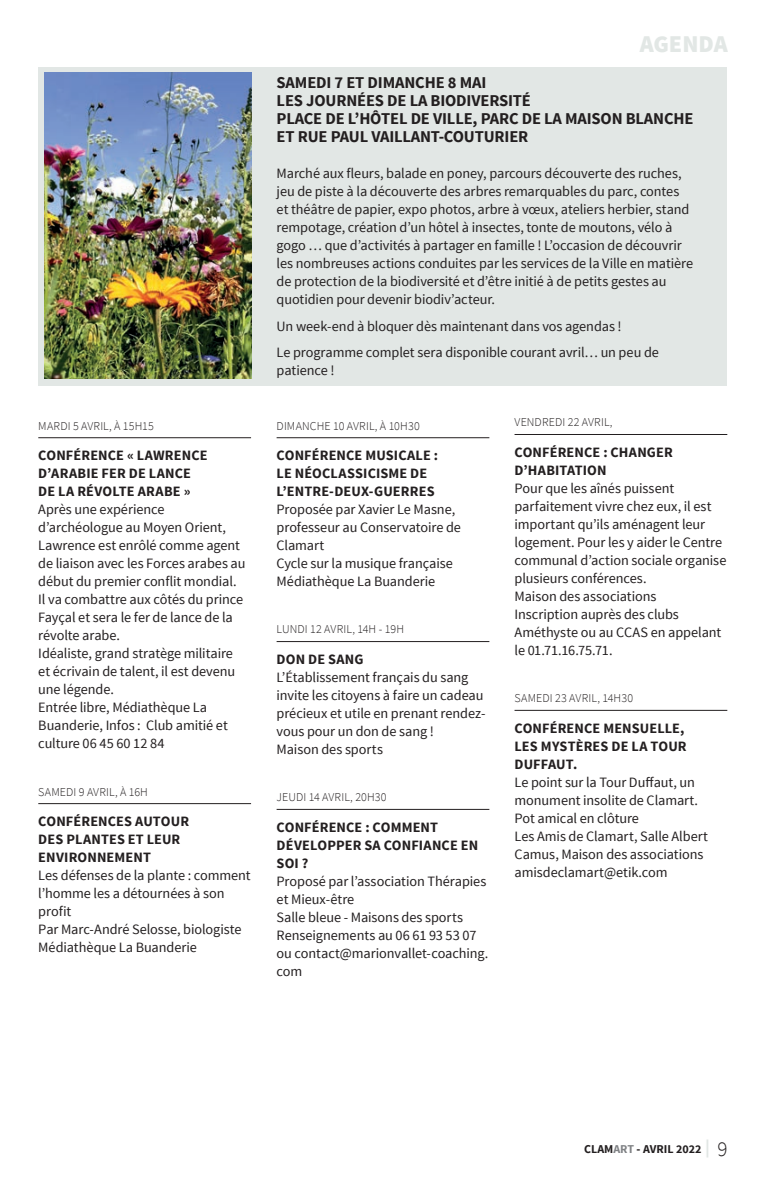
<style>
.page{position:relative;width:766px;height:1191px;background:#fff}
.page>*{position:absolute;margin:0;border:0;box-sizing:border-box;transform-origin:0 0}
.t1{font:900 24px "Source Sans Pro";color:#e2e7e5}
.t2{font:700 16.5px/18px "Source Sans Pro";letter-spacing:-.01em;color:#231f20}
.t3{font:14.25px/18px "Source Sans Pro";letter-spacing:-.005em;color:#231f20}
.t4{font:700 14.25px/18px "Source Sans Pro";letter-spacing:.01em;color:#231f20}
.t5{font:300 12px "Source Sans Pro";letter-spacing:.005em;color:#231f20}
.t6{font:700 12px "Source Sans Pro";color:#231f20}
.s1{color:#808285}
.s2{font-size:18px;color:#e2e7e5}
.s3{font-weight:300;font-size:21px}
</style>
<div class="page">
<div style="left:38px;top:67px;width:688px;height:318px;background:#e2e7e5"></div>
<hr style="left:38px;top:437px;width:213px;height:1px;background:#231f20">
<hr style="left:38px;top:803px;width:213px;height:1px;background:#231f20">
<img style="left:44px;top:73px;width:207px;height:305px">
<hr style="left:276px;top:437px;width:213px;height:1px;background:#231f20">
<hr style="left:276px;top:641px;width:213px;height:1px;background:#231f20">
<hr style="left:276px;top:809px;width:213px;height:1px;background:#231f20">
<hr style="left:514px;top:434px;width:213px;height:1px;background:#231f20">
<hr style="left:514px;top:710px;width:213px;height:1px;background:#231f20">
<p class="t5" style="left:38px;top:418px;width:117px">MARDI 5 AVRIL, À 15H15</p>
<p class="t4" style="left:38px;top:447px;width:171px">CONFÉRENCE « LAWRENCE<br>D’ARABIE FER DE LANCE<br>DE LA RÉVOLTE ARABE »</p>
<p class="t3" style="left:38px;top:501px;width:209px">Après une expérience d’archéologue au Moyen Orient,<br>Lawrence est enrôlé comme agent de liaison avec les Forces arabes au début du premier conflit mondial.<br>Il va combattre aux côtés du prince<br>Fayçal et sera le fer de lance de la révolte arabe.<br>Idéaliste, grand stratège militaire et écrivain de talent, il est devenu une légende.<br>Entrée libre, Médiathèque La<br>Buanderie, Infos : Club amitié et culture 06 45 60 12 84</p>
<p class="t5" style="left:38px;top:784px;width:111px">SAMEDI 9 AVRIL, À 16H</p>
<p class="t4" style="left:38px;top:813px;width:152px">CONFÉRENCES AUTOUR<br>DES PLANTES ET LEUR<br>ENVIRONNEMENT</p>
<p class="t3" style="left:38px;top:866px;width:214px">Les défenses de la plante : comment l’homme les a détournées à son profit<br>Par Marc-André Selosse, biologiste<br>Médiathèque La Buanderie</p>
<h1 class="t1" style="left:639px;top:28px;width:89px">AGENDA</h1>
<p class="t2" style="left:276px;top:74px;width:418px">SAMEDI 7 ET DIMANCHE 8 MAI<br>LES JOURNÉES DE LA BIODIVERSITÉ<br>PLACE DE L’HÔTEL DE VILLE, PARC DE LA MAISON BLANCHE ET RUE PAUL VAILLANT-COUTURIER</p>
<p class="t3" style="left:276px;top:164px;width:418px">Marché aux fleurs, balade en poney, parcours découverte des ruches, jeu de piste à la découverte des arbres remarquables du parc, contes et théâtre de papier, expo photos, arbre à vœux, ateliers herbier, stand rempotage, création d’un hôtel à insectes, tonte de moutons, vélo à gogo … que d’activités à partager en famille ! L’occasion de découvrir les nombreuses actions conduites par les services de la Ville en matière de protection de la biodiversité et d’être initié à de petits gestes au quotidien pour devenir biodiv’acteur.</p>
<p class="t3" style="left:276px;top:313px;width:384px;line-height:26.5px">Un week-end à bloquer dès maintenant dans vos agendas !<br>Le programme complet sera disponible courant avril… un peu de</p>
<p class="t3" style="left:276px;top:361px;width:59px">patience !</p>
<p class="t5" style="left:276px;top:418px;width:145px">DIMANCHE 10 AVRIL, À 10H30</p>
<p class="t4" style="left:276px;top:447px;width:163px">CONFÉRENCE MUSICALE :<br>LE NÉOCLASSICISME DE<br>L’ENTRE-DEUX-GUERRES</p>
<p class="t3" style="left:276px;top:501px;width:186px">Proposée par Xavier Le Masne, professeur au Conservatoire de<br>Clamart<br>Cycle sur la musique française<br>Médiathèque La Buanderie</p>
<p class="t5" style="left:276px;top:622px;width:129px">LUNDI 12 AVRIL, 14H - 19H</p>
<p class="t4" style="left:276px;top:651px;width:88px">DON DE SANG</p>
<p class="t3" style="left:276px;top:668px;width:210px">L’Établissement français du sang invite les citoyens à faire un cadeau précieux et utile en prenant rendez&shy;vous pour un don de sang !<br>Maison des sports</p>
<p class="t5" style="left:276px;top:790px;width:112px">JEUDI 14 AVRIL, 20H30</p>
<p class="t4" style="left:276px;top:819px;width:203px">CONFÉRENCE : COMMENT<br>DÉVELOPPER SA CONFIANCE EN<br>SOI ?</p>
<p class="t3" style="left:276px;top:872px;width:213px">Proposé par l’association Thérapies et Mieux-être<br>Salle bleue - Maisons des sports<br>Renseignements au 06 61 93 53 07 ou contact@marionvallet-coaching. com</p>
<p class="t5" style="left:514px;top:415px;width:99px">VENDREDI 22 AVRIL,</p>
<p class="t4" style="left:514px;top:444px;width:160px">CONFÉRENCE : CHANGER<br>D’HABITATION</p>
<p class="t3" style="left:514px;top:479px;width:213px">Pour que les aînés puissent parfaitement vivre chez eux, il est important qu’ils aménagent leur logement. Pour les y aider le Centre communal d’action sociale organise plusieurs conférences.<br>Maison des associations<br>Inscription auprès des clubs<br>Améthyste ou au CCAS en appelant le 01.71.16.75.71.</p>
<p class="t5" style="left:514px;top:691px;width:120px">SAMEDI 23 AVRIL, 14H30</p>
<p class="t4" style="left:514px;top:720px;width:174px">CONFÉRENCE MENSUELLE,<br>LES MYSTÈRES DE LA TOUR<br>DUFFAUT.</p>
<p class="t3" style="left:514px;top:773px;width:195px">Le point sur la Tour Duffaut, un monument insolite de Clamart.<br>Pot amical en clôture<br>Les Amis de Clamart, Salle Albert<br>Camus, Maison des associations amisdeclamart@etik.com</p>
<p class="t6" style="left:584px;top:1141px;width:145px">CLAM<span class="s1">ART</span> - AVRIL 2022 <span class="s2">|</span> <span class="s3">9</span></p>
</div>
